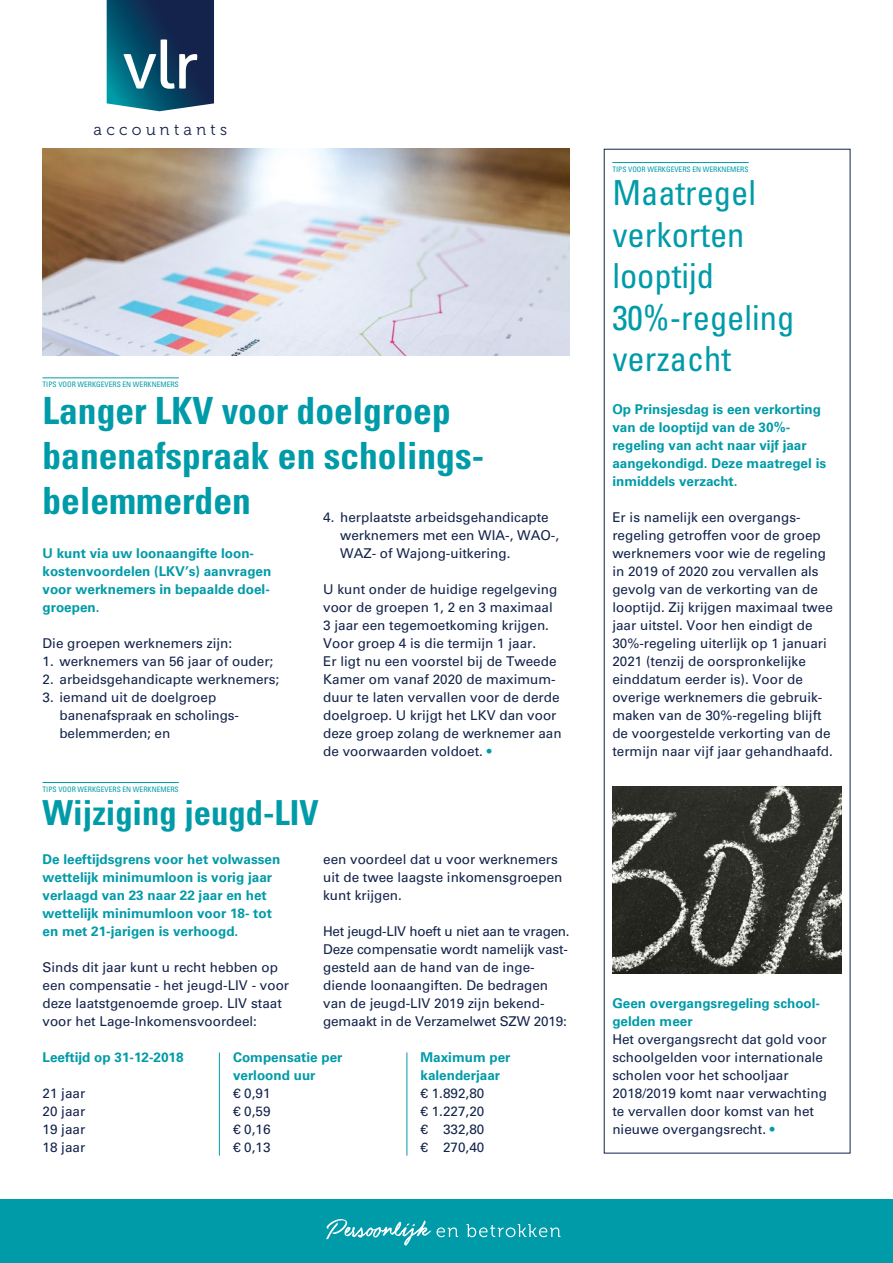
<style>
.page{position:relative;width:893px;height:1263px;background:#fff}
.page>*{position:absolute;margin:0;border:0;box-sizing:border-box;transform-origin:0 0}
.t1{font:700 condensed 37.5px/45px "Univers LT Std";color:#009ba8}
.t2{font:condensed 34.5px/41.4px "Univers LT Std";color:#009ba8}
.t3{font:700 condensed 34.5px "Univers LT Std";color:#009ba8}
.t4{font:15.9px "Museo 300";letter-spacing:.275em;color:#13234b}
.t5{font:13.5px/18px "Univers LT Std";color:#13234b}
.t6{font:700 13.5px/18px "Univers LT Std";color:#009ba8}
.t7{font:condensed 7.5px "Univers LT Std";color:#009ba8}
.s1{color:#009ba8}
</style>
<div class="page">
<div style="left:0;top:1199px;width:893px;height:64px;background:#009ba8"></div>
<svg style="left:326px;top:1219px;width:234px;height:27px"></svg>
<svg style="left:107px;top:0;width:107px;height:111px;background:#275774"></svg>
<hr style="left:612px;top:162px;width:137px;height:1px;background:#009ba8">
<hr style="left:43px;top:782px;width:136px;height:1px;background:#009ba8">
<hr style="left:43px;top:377px;width:136px;height:1px;background:#009ba8">
<hr style="left:219px;top:1052px;width:1px;height:103px;background:#009ba8">
<hr style="left:406px;top:1052px;width:1px;height:103px;background:#009ba8">
<img style="left:43px;top:149px;width:527px;height:206px">
<img style="left:612px;top:786px;width:230px;height:187px">
<p class="t4" style="left:94px;top:121px;width:135px">accountants</p>
<p class="t7" style="left:43px;top:379px;width:138px">TIPS VOOR WERKGEVERS EN WERKNEMERS</p>
<h1 class="t1" style="left:43px;top:388px;width:443px">Langer LKV voor doelgroep banenafspraak en scholings&shy;belemmerden</h1>
<p class="t5" style="left:340px;top:508px;width:221px;text-indent:-17px">4. herplaatste arbeidsgehandicapte werknemers met een WIA-, WAO-,<br>WAZ- of Wajong-uitkering.</p>
<p class="t5" style="left:323px;top:580px;width:240px">U kunt onder de huidige regelgeving voor de groepen 1, 2 en 3 maximaal 3 jaar een tegemoetkoming krijgen.<br>Voor groep 4 is die termijn 1 jaar.<br>Er ligt nu een voorstel bij de Tweede Kamer om vanaf 2020 de maximum&shy;duur te laten vervallen voor de derde doelgroep. U krijgt het LKV dan voor deze groep zolang de werknemer aan de voorwaarden voldoet. <span class="s1">•</span></p>
<p class="t6" style="left:43px;top:544px;width:230px">U kunt via uw loonaangifte loon&shy;kostenvoordelen (LKV’s) aanvragen voor werknemers in bepaalde doel&shy;groepen.</p>
<p class="t5" style="left:43px;top:634px;width:191px">Die groepen werknemers zijn:</p>
<p class="t5" style="left:43px;top:652px;width:232px">1. werknemers van 56 jaar of ouder;</p>
<p class="t5" style="left:43px;top:670px;width:238px">2. arbeidsgehandicapte werknemers;</p>
<p class="t5" style="left:60px;top:688px;width:181px;text-indent:-17px">3. iemand uit de doelgroep banenafspraak en scholings&shy;belemmerden; en</p>
<p class="t7" style="left:43px;top:784px;width:138px">TIPS VOOR WERKGEVERS EN WERKNEMERS</p>
<h2 class="t3" style="left:43px;top:792px;width:278px">Wijziging jeugd-LIV</h2>
<p class="t6" style="left:43px;top:850px;width:239px">De leeftijdsgrens voor het volwassen wettelijk minimumloon is vorig jaar verlaagd van 23 naar 22 jaar en het wettelijk minimumloon voor 18- tot en met 21-jarigen is verhoogd.</p>
<p class="t5" style="left:43px;top:958px;width:248px">Sinds dit jaar kunt u recht hebben op een compensatie - het jeugd-LIV - voor deze laatstgenoemde groep. LIV staat voor het Lage-Inkomensvoordeel:</p>
<p class="t6" style="left:43px;top:1048px;width:143px">Leeftijd op 31-12-2018</p>
<p class="t6" style="left:233px;top:1048px;width:111px">Compensatie per</p>
<p class="t6" style="left:421px;top:1048px;width:92px">Maximum per</p>
<p class="t6" style="left:233px;top:1066px;width:84px">verloond uur</p>
<p class="t6" style="left:421px;top:1066px;width:81px">kalenderjaar</p>
<p class="t5" style="left:43px;top:1084px;width:44px">21 jaar</p>
<p class="t5" style="left:233px;top:1084px;width:39px">€ 0,91</p>
<p class="t5" style="left:421px;top:1084px;width:65px">€ 1.892,80</p>
<p class="t5" style="left:43px;top:1102px;width:44px">20 jaar</p>
<p class="t5" style="left:233px;top:1102px;width:39px">€ 0,59</p>
<p class="t5" style="left:421px;top:1102px;width:65px">€ 1.227,20</p>
<p class="t5" style="left:43px;top:1120px;width:44px">19 jaar</p>
<p class="t5" style="left:233px;top:1120px;width:39px">€ 0,16</p>
<p class="t5" style="left:421px;top:1120px;width:65px">€ 332,80</p>
<p class="t5" style="left:43px;top:1138px;width:44px">18 jaar</p>
<p class="t5" style="left:233px;top:1138px;width:39px">€ 0,13</p>
<p class="t5" style="left:421px;top:1138px;width:65px">€ 270,40</p>
<p class="t5" style="left:323px;top:850px;width:241px">een voordeel dat u voor werknemers uit de twee laagste inkomensgroepen kunt krijgen.</p>
<p class="t5" style="left:323px;top:922px;width:248px">Het jeugd-LIV hoeft u niet aan te vragen.<br>Deze compensatie wordt namelijk vast&shy;gesteld aan de hand van de inge&shy;diende loonaangiften. De bedragen van de jeugd-LIV 2019 zijn bekend&shy;gemaakt in de Verzamelwet SZW 2019:</p>
<p class="t7" style="left:612px;top:164px;width:138px">TIPS VOOR WERKGEVERS EN WERKNEMERS</p>
<h2 class="t2" style="left:612px;top:172px;width:184px">Maatregel verkorten looptijd<br>30%-regeling verzacht</h2>
<p class="t6" style="left:612px;top:400px;width:215px">Op Prinsjesdag is een verkorting van de looptijd van de 30%- regeling van acht naar vijf jaar aangekondigd. Deze maatregel is inmiddels verzacht.</p>
<p class="t5" style="left:612px;top:508px;width:222px">Er is namelijk een overgangs&shy;regeling getroffen voor de groep werknemers voor wie de regeling in 2019 of 2020 zou vervallen als gevolg van de verkorting van de looptijd. Zij krijgen maximaal twee jaar uitstel. Voor hen eindigt de 30%-regeling uiterlijk op 1 januari 2021 (tenzij de oorspronkelijke einddatum eerder is). Voor de overige werknemers die gebruik&shy;maken van de 30%-regeling blijft de voorgestelde verkorting van de termijn naar vijf jaar gehandhaafd.</p>
<p class="t6" style="left:612px;top:994px;width:209px">Geen overgangsregeling school&shy;gelden meer</p>
<p class="t5" style="left:612px;top:1030px;width:216px">Het overgangsrecht dat gold voor schoolgelden voor internationale scholen voor het schooljaar<br>2018/2019 komt naar verwachting te vervallen door komst van het nieuwe overgangsrecht. <span class="s1">•</span></p>
</div>
